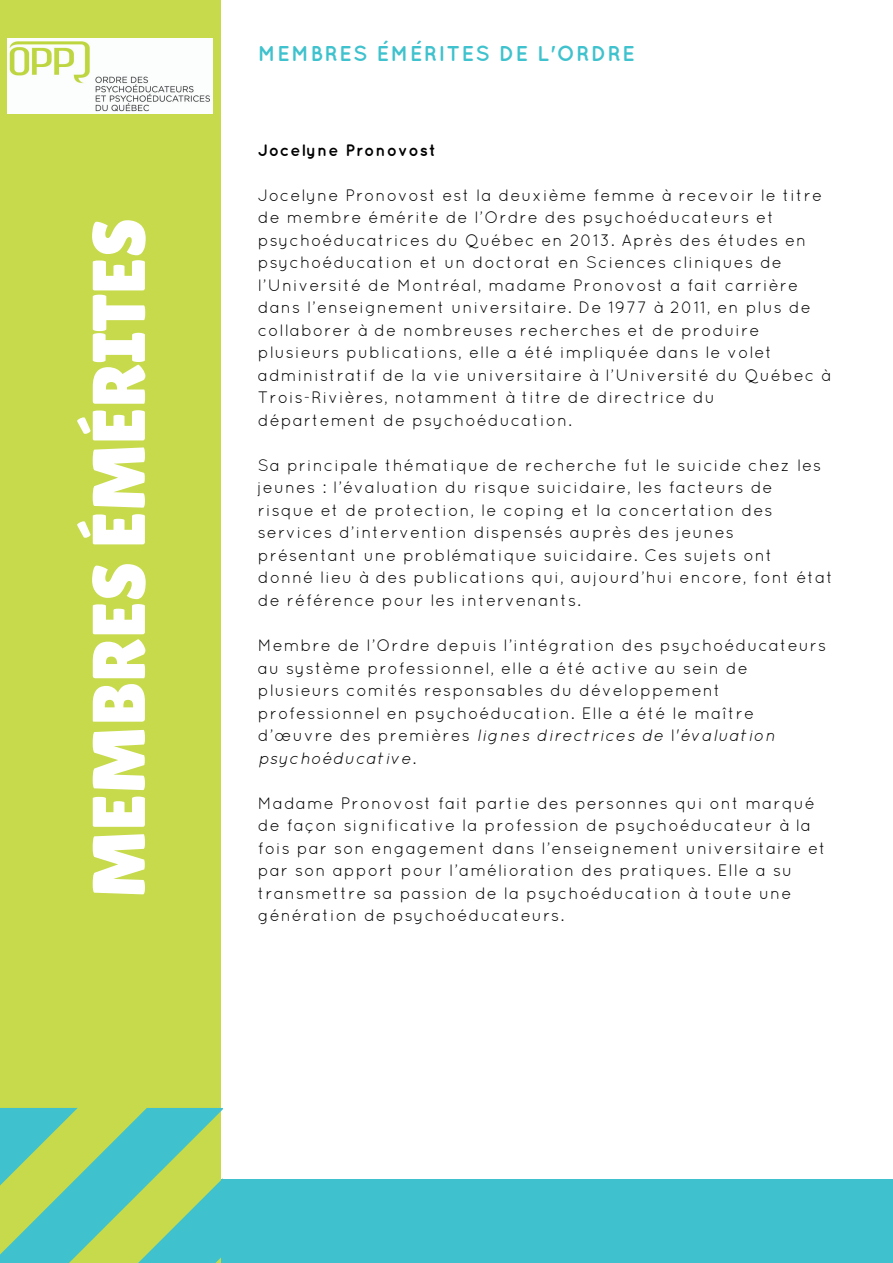
<style>
.page{position:relative;width:893px;height:1263px;background:#fff}
.page>*{position:absolute;margin:0;border:0;box-sizing:border-box;transform-origin:0 0}
.t1{font:74.55px "Lilita One";color:#fff}
.t2{font:700 21.45px "Quicksand";letter-spacing:.06em;color:#3fc2cd}
.t3{font:16.5px/22.5px "Quicksand";letter-spacing:.06em;color:#000}
.t4{font:700 16.5px "Quicksand";letter-spacing:.06em;color:#000}
.s1{font-style:italic}
</style>
<div class="page">
<div style="left:0;top:1179px;width:893px;height:84px;background:#3fc2cd"></div>
<div style="left:0;top:0;width:221px;height:1263px;background:#c7da4b"></div>
<svg style="left:0;top:1108px;width:223px;height:155px"></svg>
<img style="left:8px;top:38px;width:205px;height:76px">
<h1 class="t1" style="left:76px;top:898px;width:682px;rotate:-90deg">MEMBRES ÉMÉRITES</h1>
<h2 class="t2" style="left:258px;top:41px;width:379px">MEMBRES ÉMÉRITES DE L'ORDRE</h2>
<p class="t4" style="left:258px;top:140px;width:179px">Jocelyne Pronovost</p>
<p class="t3" style="left:258px;top:183px;width:574px">Jocelyne Pronovost est la deuxième femme à recevoir le titre de membre émérite de l’Ordre des psychoéducateurs et psychoéducatrices du Québec en 2013. Après des études en psychoéducation et un doctorat en Sciences cliniques de l’Université de Montréal, madame Pronovost a fait carrière dans l’enseignement universitaire. De 1977 à 2011, en plus de collaborer à de nombreuses recherches et de produire plusieurs publications, elle a été impliquée dans le volet administratif de la vie universitaire à l’Université du Québec à Trois-Rivières, notamment à titre de directrice du département de psychoéducation.</p>
<p class="t3" style="left:258px;top:454px;width:577px">Sa principale thématique de recherche fut le suicide chez les jeunes : l’évaluation du risque suicidaire, les facteurs de<br>risque et de protection, le coping et la concertation des services d’intervention dispensés auprès des jeunes présentant une problématique suicidaire. Ces sujets ont<br>donné lieu à des publications qui, aujourd’hui encore, font état de référence pour les intervenants.</p>
<p class="t3" style="left:258px;top:634px;width:570px">Membre de l’Ordre depuis l’intégration des psychoéducateurs au système professionnel, elle a été active au sein de plusieurs comités responsables du développement professionnel en psychoéducation. Elle a été le maître d’œuvre des premières <span class="s1">lignes directrices de</span> l'<span class="s1">évaluation psychoéducative</span>.</p>
<p class="t3" style="left:258px;top:791px;width:569px">Madame Pronovost fait partie des personnes qui ont marqué de façon significative la profession de psychoéducateur à la fois par son engagement dans l’enseignement universitaire et par son apport pour l’amélioration des pratiques. Elle a su transmettre sa passion de la psychoéducation à toute une génération de psychoéducateurs.</p>
</div>
